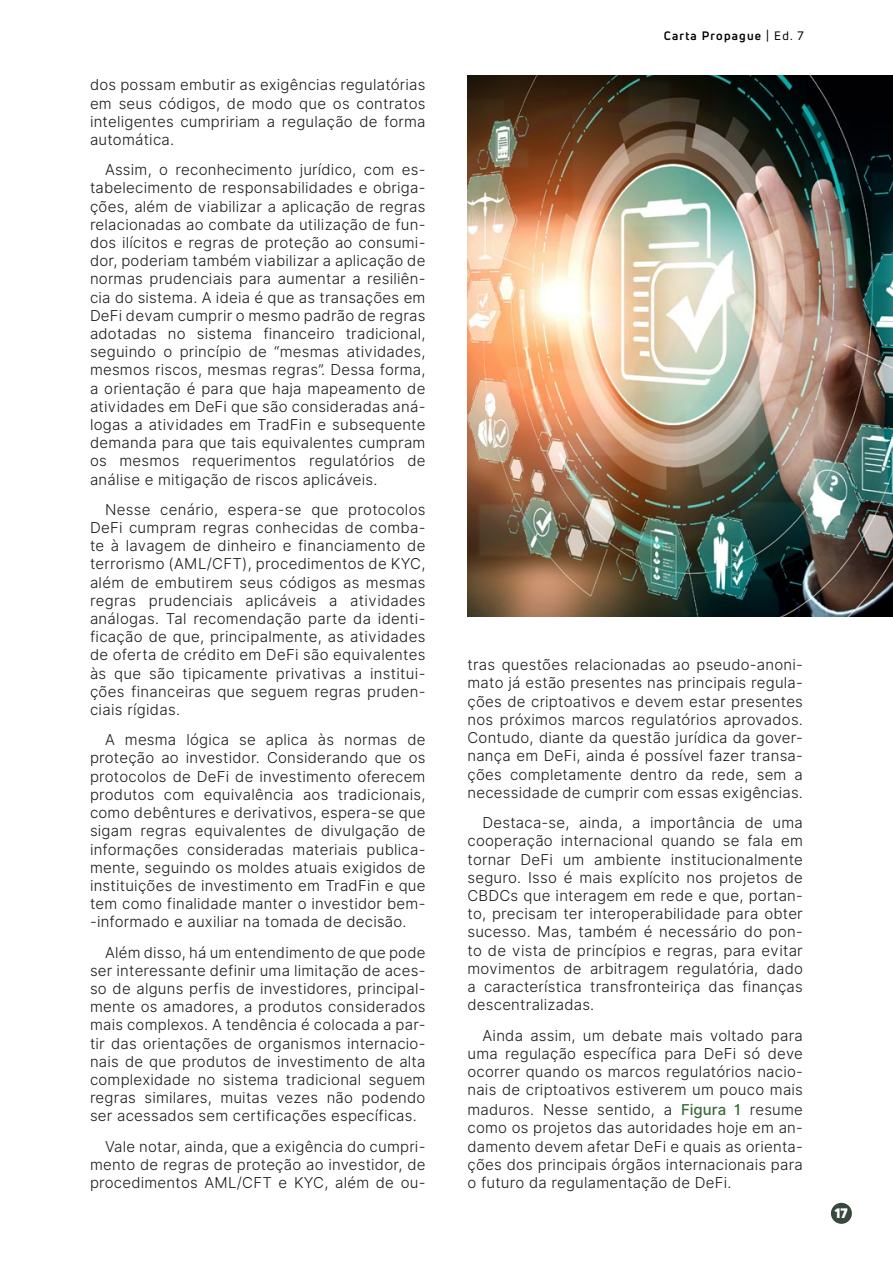
<style>
.page{position:relative;width:893px;height:1263px;background:#fff}
.page>*{position:absolute;margin:0;border:0;box-sizing:border-box;transform-origin:0 0}
.t1{font:15px/18.1px "Inter Light BETA";letter-spacing:.015em;color:#1a1a1a;text-align:justify}
.t2{font:900 13.5px "Uni Neue";color:#fff}
.t3{font:700 12px "Uni Neue";letter-spacing:.1em;color:#000}
.s1{font-weight:400}
.s2{font-family:"Inter";font-weight:500;color:#3a6b3a}
</style>
<div class="page">
<div style="left:831px;top:1203px;width:21px;height:21px;background:#38493c;border-radius:50%"></div>
<img style="left:467px;top:75px;width:426px;height:541px">
<p class="t1" style="left:90px;top:76px;width:337px">dos possam embutir as exigências regulatórias em seus códigos, de modo que os contratos inteligentes cumpririam a regulação de forma automática.</p>
<p class="t1" style="left:90px;top:161px;width:337px;text-indent:15px">Assim, o reconhecimento jurídico, com es&shy;tabelecimento de responsabilidades e obriga&shy;ções, além de viabilizar a aplicação de regras relacionadas ao combate da utilização de fun&shy;dos ilícitos e regras de proteção ao consumi&shy;dor, poderiam também viabilizar a aplicação de normas prudenciais para aumentar a resiliên&shy;cia do sistema. A ideia é que as transações em DeFi devam cumprir o mesmo padrão de regras adotadas no sistema financeiro tradicional, seguindo o princípio de “mesmas atividades, mesmos riscos, mesmas regras”. Dessa forma, a orientação é para que haja mapeamento de atividades em DeFi que são consideradas aná&shy;logas a atividades em TradFin e subsequente demanda para que tais equivalentes cumpram os mesmos requerimentos regulatórios de análise e mitigação de riscos aplicáveis.</p>
<p class="t1" style="left:90px;top:500px;width:337px;text-indent:15px">Nesse cenário, espera-se que protocolos DeFi cumpram regras conhecidas de comba&shy;te à lavagem de dinheiro e financiamento de terrorismo (AML/CFT), procedimentos de KYC, além de embutirem seus códigos as mesmas regras prudenciais aplicáveis a atividades análogas. Tal recomendação parte da identi&shy;ficação de que, principalmente, as atividades de oferta de crédito em DeFi são equivalentes às que são tipicamente privativas a institui&shy;ções financeiras que seguem regras pruden&shy;ciais rígidas.</p>
<p class="t1" style="left:90px;top:731px;width:337px;text-indent:15px">A mesma lógica se aplica às normas de proteção ao investidor. Considerando que os protocolos de DeFi de investimento oferecem produtos com equivalência aos tradicionais, como debêntures e derivativos, espera-se que sigam regras equivalentes de divulgação de informações consideradas materiais publica&shy;mente, seguindo os moldes atuais exigidos de instituições de investimento em TradFin e que tem como finalidade manter o investidor bem--informado e auxiliar na tomada de decisão.</p>
<p class="t1" style="left:90px;top:943px;width:337px;text-indent:15px">Além disso, há um entendimento de que pode ser interessante definir uma limitação de aces&shy;so de alguns perfis de investidores, principal&shy;mente os amadores, a produtos considerados mais complexos. A tendência é colocada a par&shy;tir das orientações de organismos internacio&shy;nais de que produtos de investimento de alta complexidade no sistema tradicional seguem regras similares, muitas vezes não podendo ser acessados sem certificações específicas.</p>
<p class="t1" style="left:90px;top:1137px;width:337px;text-indent:15px">Vale notar, ainda, que a exigência do cumpri&shy;mento de regras de proteção ao investidor, de procedimentos AML/CFT e KYC, além de ou-</p>
<p class="t3" style="left:664px;top:28px;width:141px">Carta Propague <span class="s1">| Ed. 7</span></p>
<p class="t1" style="left:467px;top:656px;width:337px">tras questões relacionadas ao pseudo-anoni&shy;mato já estão presentes nas principais regula&shy;ções de criptoativos e devem estar presentes nos próximos marcos regulatórios aprovados.<br>Contudo, diante da questão jurídica da gover&shy;nança em DeFi, ainda é possível fazer transa&shy;ções completamente dentro da rede, sem a necessidade de cumprir com essas exigências.</p>
<p class="t1" style="left:467px;top:814px;width:337px;text-indent:15px">Destaca-se, ainda, a importância de uma cooperação internacional quando se fala em tornar DeFi um ambiente institucionalmente seguro. Isso é mais explícito nos projetos de CBDCs que interagem em rede e que, portan&shy;to, precisam ter interoperabilidade para obter sucesso. Mas, também é necessário do pon&shy;to de vista de princípios e regras, para evitar movimentos de arbitragem regulatória, dado a característica transfronteiriça das finanças descentralizadas.</p>
<p class="t1" style="left:467px;top:1026px;width:337px;text-indent:15px">Ainda assim, um debate mais voltado para uma regulação específica para DeFi só deve ocorrer quando os marcos regulatórios nacio&shy;nais de criptoativos estiverem um pouco mais</p>
<p class="t1" style="left:467px;top:1101px;width:337px">maduros. Nesse sentido, a <span class="s2">Figura 1</span> resume como os projetos das autoridades hoje em an&shy;damento devem afetar DeFi e quais as orienta&shy;ções dos principais órgãos internacionais para o futuro da regulamentação de DeFi.</p>
<p class="t2" style="left:835px;top:1204px;width:15px">17</p>
</div>
